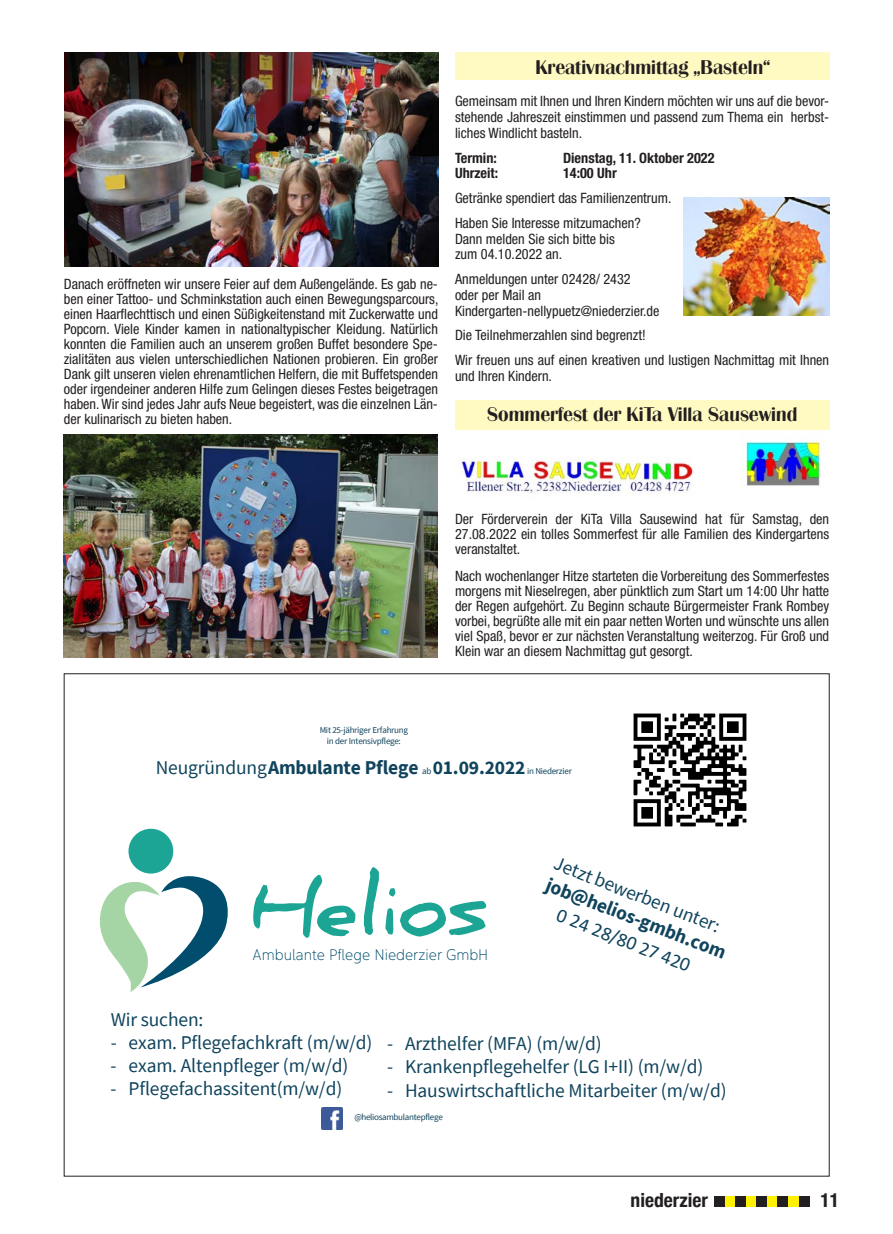
<style>
.page{position:relative;width:893px;height:1234px;background:#fff}
.page>*{position:absolute;margin:0;border:0;box-sizing:border-box;transform-origin:0 0}
.t1{font:19.5px/22.6px "Source Sans Pro";letter-spacing:-.005em;color:#10445d}
.Kleiner_Titelbalken{font:19.5px "Britannic BQ";color:#231f20}
.t2{font:700 19.5px "Source Sans Pro";letter-spacing:-.01em;color:#10445d}
.t3{font:19.5px "Calibri";color:#10445d}
.t4{font:700 condensed 19.5px "Helvetica Neue";color:#231f20}
.t5{font:15.3px "Yorkten Nor Thi";color:#014d6e}
.Helvetica_Neue_Fließ{font:condensed 14.25px/15px "Helvetica Neue LT Std";color:#231f20;text-align:justify}
.Helvetica_Neue_Fließ-2{font:700 condensed 14.25px "Helvetica Neue LT Std";color:#231f20}
.t6{font:9px/10.5px "Source Sans Pro";letter-spacing:-.025em;color:#10445d;text-align:center}
.s1{font-weight:400}
.s2{font-weight:400;font-size:9px}
.s3{font-weight:700}
</style>
<div class="page">
<svg style="left:253px;top:874px;width:102px;height:63px"></svg>
<svg style="left:364px;top:867px;width:15px;height:67px"></svg>
<svg style="left:385px;top:888px;width:101px;height:48px"></svg>
<svg style="left:100px;top:869px;width:128px;height:122px"></svg>
<div style="left:128px;top:828px;width:45px;height:45px;background:#1ca494;border-radius:50%"></div>
<img style="left:321px;top:1107px;width:22px;height:22px">
<img style="left:633px;top:713px;width:114px;height:114px">
<div style="left:455px;top:52px;width:374px;height:28px;background:#fffac1"></div>
<div style="left:455px;top:399px;width:374px;height:30px;background:#fffac1"></div>
<img style="left:65px;top:52px;width:374px;height:214px">
<img style="left:64px;top:434px;width:374px;height:223px">
<img style="left:683px;top:198px;width:146px;height:118px">
<img style="left:460px;top:441px;width:363px;height:53px">
<div style="left:714px;top:1196px;width:95px;height:10px;background:#fff101"></div>
<div style="left:714px;top:1196px;width:11px;height:10px;background:#231f20"></div>
<div style="left:735px;top:1196px;width:11px;height:10px;background:#231f20"></div>
<div style="left:756px;top:1196px;width:11px;height:10px;background:#231f20"></div>
<div style="left:777px;top:1196px;width:11px;height:10px;background:#231f20"></div>
<div style="left:799px;top:1196px;width:11px;height:10px;background:#231f20"></div>
<p class="Helvetica_Neue_Fließ" style="left:64px;top:276px;width:376px">Danach eröffneten wir unsere Feier auf dem Außengelände. Es gab ne&shy;ben einer Tattoo- und Schminkstation auch einen Bewegungsparcours, einen Haarflechttisch und einen Süßigkeitenstand mit Zuckerwatte und Popcorn. Viele Kinder kamen in nationaltypischer Kleidung. Natürlich konnten die Familien auch an unserem großen Buffet besondere Spe&shy;zialitäten aus vielen unterschiedlichen Nationen probieren. Ein großer Dank gilt unseren vielen ehrenamtlichen Helfern, die mit Buffetspenden oder irgendeiner anderen Hilfe zum Gelingen dieses Festes beigetragen haben. Wir sind jedes Jahr aufs Neue begeistert, was die einzelnen Län&shy;der kulinarisch zu bieten haben.</p>
<p class="Kleiner_Titelbalken" style="left:535px;top:55px;width:236px">Kreativnachmittag „Basteln“</p>
<p class="Helvetica_Neue_Fließ" style="left:455px;top:93px;width:376px;line-height:15.8px">Gemeinsam mit Ihnen und Ihren Kindern möchten wir uns auf die bevor&shy;stehende Jahreszeit einstimmen und passend zum Thema ein herbst&shy;liches Windlicht basteln.</p>
<p class="Helvetica_Neue_Fließ-2" style="left:455px;top:149px;width:43px">Termin:</p>
<p class="Helvetica_Neue_Fließ-2" style="left:563px;top:149px;width:153px">Dienstag, 11. Oktober 2022</p>
<p class="Helvetica_Neue_Fließ-2" style="left:455px;top:165px;width:45px">Uhrzeit:</p>
<p class="Helvetica_Neue_Fließ-2" style="left:563px;top:165px;width:55px">14:00 Uhr</p>
<p class="Helvetica_Neue_Fließ" style="left:455px;top:190px;width:218px">Getränke spendiert das Familienzentrum.</p>
<p class="Helvetica_Neue_Fließ" style="left:455px;top:215px;width:187px">Haben Sie Interesse mitzumachen?</p>
<p class="Helvetica_Neue_Fließ" style="left:455px;top:231px;width:161px">Dann melden Sie sich bitte bis</p>
<p class="Helvetica_Neue_Fließ" style="left:455px;top:247px;width:109px">zum 04.10.2022 an.</p>
<p class="Helvetica_Neue_Fließ" style="left:455px;top:271px;width:177px">Anmeldungen unter 02428/ 2432</p>
<p class="Helvetica_Neue_Fließ" style="left:455px;top:287px;width:87px">oder per Mail an</p>
<p class="Helvetica_Neue_Fließ" style="left:455px;top:303px;width:206px">Kindergarten-nellypuetz@niederzier.de</p>
<p class="Helvetica_Neue_Fließ" style="left:455px;top:328px;width:192px">Die Teilnehmerzahlen sind begrenzt!</p>
<p class="Helvetica_Neue_Fließ" style="left:455px;top:352px;width:376px;line-height:15.8px">Wir freuen uns auf einen kreativen und lustigen Nachmittag mit Ihnen und Ihren Kindern.</p>
<p class="Kleiner_Titelbalken" style="left:487px;top:402px;width:312px">Sommerfest der KiTa Villa Sausewind</p>
<p class="Helvetica_Neue_Fließ" style="left:455px;top:511px;width:376px">Der Förderverein der KiTa Villa Sausewind hat für Samstag, den 27.08.2022 ein tolles Sommerfest für alle Familien des Kindergartens veranstaltet.</p>
<p class="Helvetica_Neue_Fließ" style="left:455px;top:568px;width:376px">Nach wochenlanger Hitze starteten die Vorbereitung des Sommerfestes morgens mit Nieselregen, aber pünktlich zum Start um 14:00 Uhr hatte der Regen aufgehört. Zu Beginn schaute Bürgermeister Frank Rombey vorbei, begrüßte alle mit ein paar netten Worten und wünschte uns allen viel Spaß, bevor er zur nächsten Veranstaltung weiterzog. Für Groß und Klein war an diesem Nachmittag gut gesorgt.</p>
<p class="t6" style="left:320px;top:725px;width:90px">Mit 25-jähriger Erfahrung in der Intensivpflege:</p>
<p class="t2" style="left:156px;top:753px;width:417px"><span class="s1">Neugründung</span>Ambulante Pflege <span class="s2">ab</span> 01.09.2022 <span class="s2">in Niederzier</span></p>
<p class="t5" style="left:252px;top:945px;width:237px">Ambulante Pflege Niederzier GmbH</p>
<p class="t1" style="left:559px;top:851px;width:193px;rotate:21deg">Jetzt bewerben unter: <span class="s3">job@helios-gmbh.com</span></p>
<p class="t3" style="left:562px;top:901px;width:143px;rotate:21deg">0 24 28/80 27 420</p>
<p class="t1" style="left:111px;top:1007px;width:94px">Wir suchen:</p>
<p class="t1" style="left:111px;top:1030px;width:263px">- exam. Pflegefachkraft (m/w/d)</p>
<p class="t1" style="left:111px;top:1054px;width:239px">- exam. Altenpfleger (m/w/d)</p>
<p class="t1" style="left:111px;top:1076px;width:233px">- Pflegefachassitent(m/w/d)</p>
<p class="t1" style="left:387px;top:1031px;width:216px">- Arzthelfer (MFA) (m/w/d)</p>
<p class="t1" style="left:387px;top:1054px;width:318px">- Krankenpflegehelfer (LG I+II) (m/w/d)</p>
<p class="t1" style="left:387px;top:1078px;width:341px">- Hauswirtschaftliche Mitarbeiter (m/w/d)</p>
<p class="t6" style="left:354px;top:1111px;width:90px">@heliosambulantepflege</p>
<h1 class="t4" style="left:631px;top:1183px;width:79px">niederzier</h1>
<h1 class="t4" style="left:820px;top:1183px;width:20px">11</h1>
</div>
